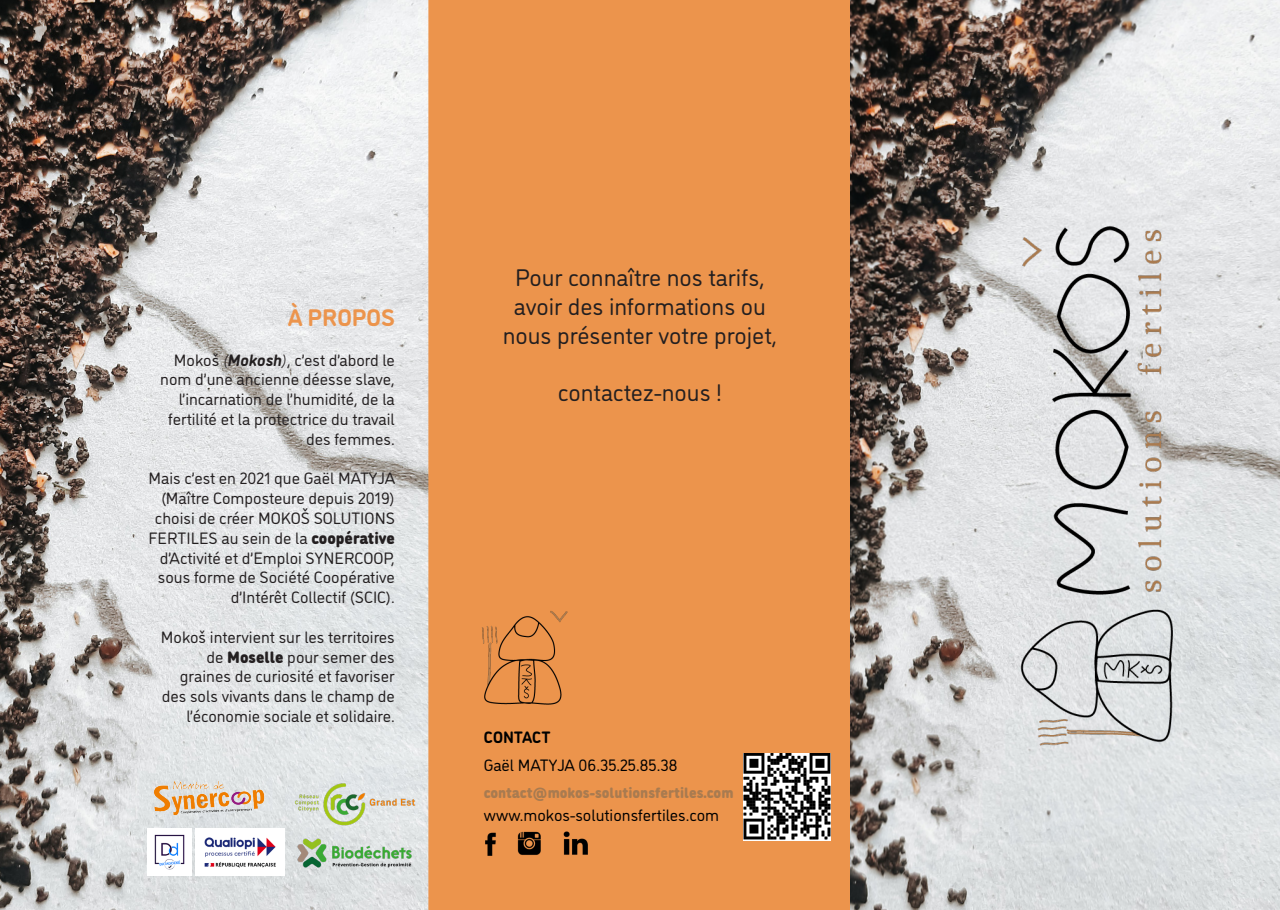
<style>
.page{position:relative;width:1280px;height:910px;background:#fff}
.page>*{position:absolute;margin:0;border:0;box-sizing:border-box;transform-origin:0 0}
.t1{font:24px/28.8px "DI Nosaur";color:#231f20;text-align:center}
.t2{font:700 24px "DI Nosaur";color:#ec944c}
.t3{font:16.5px/19.8px "DI Nosaur";color:#231f20;text-align:right}
.t4{font:16.5px "DI Nosaur";color:#000}
.t5{font:700 16.5px "DI Nosaur";color:#000}
.t6{font:900 15px "DI Nosaur";color:#a97b50}
.s1{font-weight:300;font-style:italic}
.s2{font-weight:700;font-style:italic}
.s3{font-weight:900}
</style>
<div class="page">
<img style="left:0;top:0;width:428px;height:910px">
<div style="left:428px;top:0;width:423px;height:910px;background:#ec944c"></div>
<img style="left:468px;top:601px;width:108px;height:120px">
<img style="left:150px;top:777px;width:129px;height:42px">
<img style="left:147px;top:828px;width:45px;height:48px">
<img style="left:195px;top:828px;width:89px;height:48px">
<img style="left:470px;top:826px;width:77px;height:35px">
<img style="left:559px;top:827px;width:34px;height:33px">
<img style="left:279px;top:767px;width:150px;height:73px">
<img style="left:743px;top:753px;width:88px;height:87px">
<img style="left:287px;top:828px;width:134px;height:50px">
<img style="left:851px;top:0;width:429px;height:910px">
<img style="left:966px;top:199px;width:251px;height:574px">
<p class="t2" style="left:288px;top:300px;width:109px">À PROPOS</p>
<p class="t3" style="left:160px;top:349px;width:236px">Mokoš <span class="s1">(</span><span class="s2">Mokosh</span><span class="s1">)</span>, c’est d’abord le nom d’une ancienne déesse slave, l’incarnation de l’humidité, de la fertilité et la protectrice du travail des femmes.</p>
<p class="t3" style="left:148px;top:468px;width:248px">Mais c’est en 2021 que Gaël MATYJA (Maître Composteure depuis 2019) choisi de créer MOKOŠ SOLUTIONS FERTILES au sein de la <span class="s3">coopérative </span>d’Activité et d’Emploi SYNERCOOP, sous forme de Société Coopérative d’Intérêt Collectif (SCIC).</p>
<p class="t3" style="left:161px;top:626px;width:235px">Mokoš intervient sur les territoires de <span class="s3">Moselle</span> pour semer des graines de curiosité et favoriser des sols vivants dans le champ de l’économie sociale et solidaire.</p>
<p class="t1" style="left:503px;top:262px;width:276px">Pour connaître nos tarifs, avoir des informations ou nous présenter votre projet,</p>
<p class="t1" style="left:558px;top:377px;width:166px">contactez-nous !</p>
<p class="t5" style="left:484px;top:725px;width:68px">CONTACT</p>
<p class="t4" style="left:484px;top:754px;width:195px">Gaël MATYJA 06.35.25.85.38</p>
<p class="t6" style="left:484px;top:781px;width:251px">contact@mokos-solutionsfertiles.com</p>
<p class="t4" style="left:484px;top:803px;width:237px">www.mokos-solutionsfertiles.com</p>
</div>
